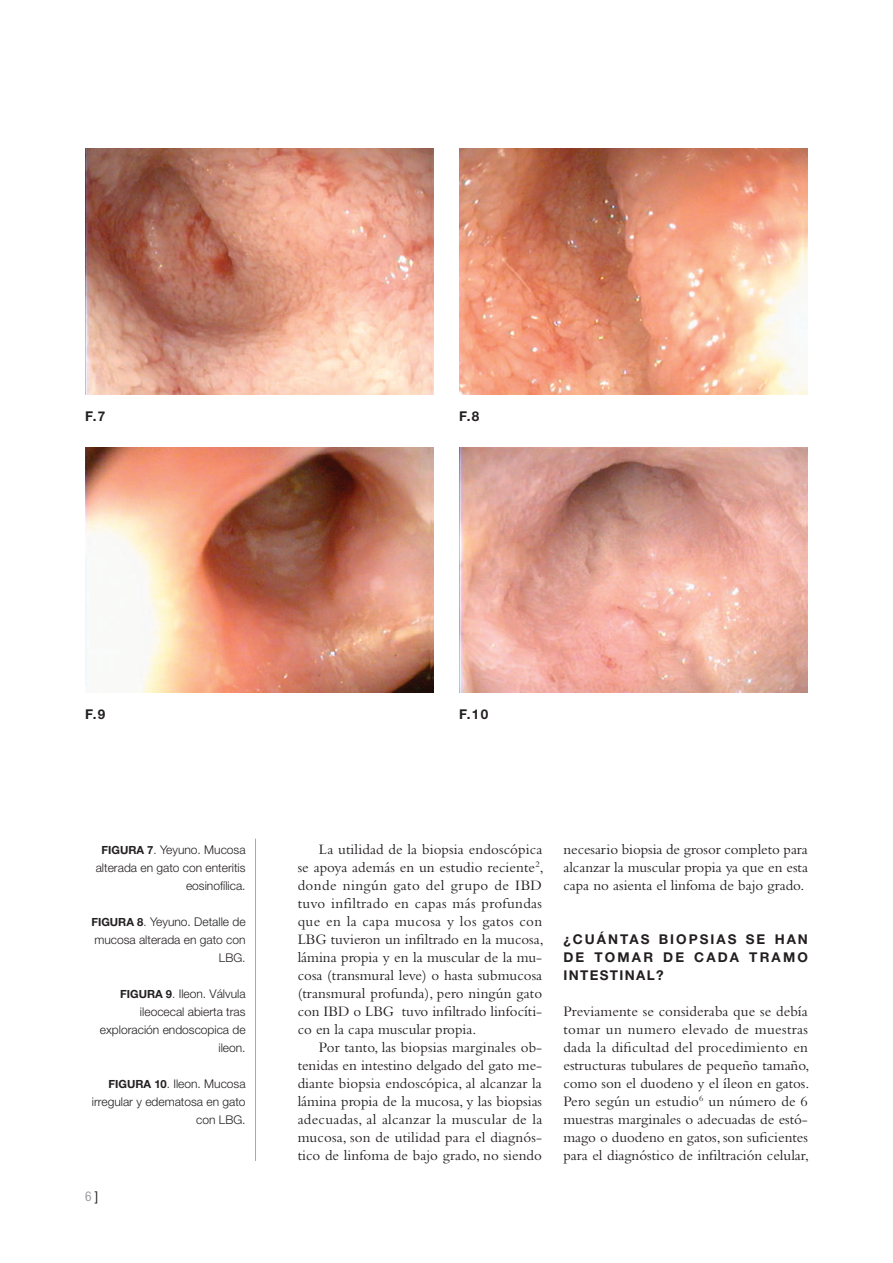
<style>
.page{position:relative;width:893px;height:1263px;background:#fff}
.page>*{position:absolute;margin:0;border:0;box-sizing:border-box;transform-origin:0 0}
.t1{font:15px/18px "Bembo";color:#231f20;text-align:justify}
.t2{font:700 13.5px "Helvetica Neue LT";letter-spacing:.15em;color:#231f20}
.t3{font:condensed 13.5px "Helvetica Neue LT";color:#9d9fa2}
.t4{font:300 12px/18px "Helvetica Neue LT";color:#231f20;text-align:right}
.s1{font-weight:700;font-size:11.25px}
.s2{font-size:11.25px}
.s3{color:#231f20}
</style>
<div class="page">
<img style="left:85px;top:149px;width:348px;height:245px">
<img style="left:85px;top:447px;width:348px;height:245px">
<img style="left:460px;top:149px;width:348px;height:245px">
<img style="left:460px;top:447px;width:348px;height:245px">
<hr style="left:255px;top:839px;width:1px;height:322px;background:#a8a9ad">
<p class="t2" style="left:85px;top:407px;width:22px">F.7</p>
<p class="t2" style="left:459px;top:407px;width:22px">F.8</p>
<p class="t2" style="left:85px;top:706px;width:22px">F.9</p>
<p class="t4" style="left:96px;top:841px;width:151px"><span class="s1">FIGURA 7</span><span class="s2">.</span> Yeyuno. Mucosa alterada en gato con enteritis eosinofílica.</p>
<p class="t4" style="left:91px;top:913px;width:156px"><span class="s1">FIGURA 8</span><span class="s2">.</span> Yeyuno. Detalle de mucosa alterada en gato con<br>LBG.</p>
<p class="t4" style="left:100px;top:985px;width:147px"><span class="s1">FIGURA 9</span><span class="s2">.</span> Ileon. Válvula ileocecal abierta tras exploración endoscopica de ileon.</p>
<p class="t4" style="left:92px;top:1075px;width:155px"><span class="s1">FIGURA 10</span><span class="s2">.</span> Ileon. Mucosa irregular y edematosa en gato con LBG.</p>
<p class="t3" style="left:85px;top:1189px;width:15px">6<span class="s3">]</span></p>
<p class="t2" style="left:459px;top:706px;width:31px">F.10</p>
<p class="t1" style="left:298px;top:840px;width:247px;text-indent:21px">La utilidad de la biopsia endoscópica se apoya además en un estudio reciente<sup>2</sup>, donde ningún gato del grupo de IBD tuvo infiltrado en capas más profundas que en la capa mucosa y los gatos con LBG tuvieron un infiltrado en la mucosa, lámina propia y en la muscular de la mu&shy;cosa (transmural leve) o hasta submucosa (transmural profunda), pero ningún gato con IBD o LBG tuvo infiltrado linfocíti&shy;co en la capa muscular propia.</p>
<p class="t1" style="left:298px;top:1038px;width:246px;text-indent:21px">Por tanto, las biopsias marginales ob&shy;tenidas en intestino delgado del gato me&shy;diante biopsia endoscópica, al alcanzar la lámina propia de la mucosa, y las biopsias adecuadas, al alcanzar la muscular de la mucosa, son de utilidad para el diagnós&shy;tico de linfoma de bajo grado, no siendo</p>
<p class="t1" style="left:563px;top:840px;width:246px">necesario biopsia de grosor completo para alcanzar la muscular propia ya que en esta capa no asienta el linfoma de bajo grado.</p>
<p class="t2" style="left:563px;top:931px;width:135px">¿CUÁNTAS BI OPSI</p>
<p class="t2" style="left:716px;top:931px;width:40px">AS SE</p>
<p class="t2" style="left:775px;top:931px;width:33px">HAN</p>
<p class="t2" style="left:563px;top:949px;width:11px">DE</p>
<p class="t2" style="left:594px;top:949px;width:80px">T OMAR DE</p>
<p class="t2" style="left:694px;top:949px;width:115px">CADA TR AMO</p>
<p class="t2" style="left:563px;top:967px;width:10px">INTESTIN</p>
<p class="t2" style="left:636px;top:967px;width:29px">AL?</p>
<p class="t1" style="left:563px;top:1002px;width:247px">Previamente se consideraba que se debía tomar un numero elevado de muestras dada la dificultad del procedimiento en estructuras tubulares de pequeño tamaño, como son el duodeno y el íleon en gatos.<br>Pero según un estudio<sup>6</sup> un número de 6 muestras marginales o adecuadas de estó&shy;mago o duodeno en gatos, son suficientes para el diagnóstico de infiltración celular,</p>
</div>
